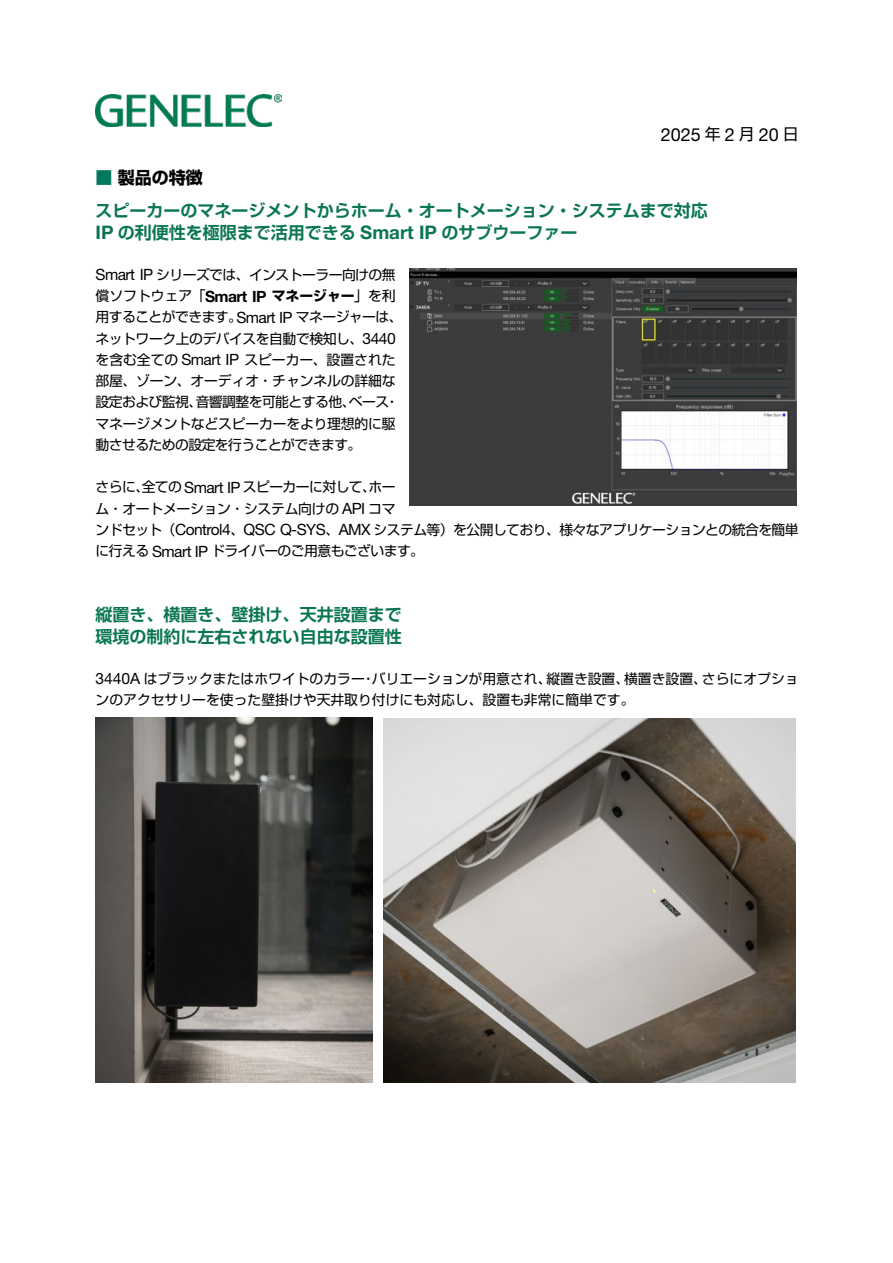
<style>
.page{position:relative;width:893px;height:1263px;background:#fff}
.page>*{position:absolute;margin:0;border:0;box-sizing:border-box;transform-origin:0 0}
.t1{font:18px "Helvetica Neue LT Std";color:#000}
.t2{font:700 16.95px/21.3px "Shin Go Pro De";color:#0a7651}
.t3{font:700 16.95px "Shin Go Pro";color:#000}
.t4{font:15.9px "Shin Go Pro";color:#000}
.t5{font:15.6px "Helvetica Neue LT Std";letter-spacing:-.035em;color:#000}
.t6{font:700 15.6px "Helvetica Neue LT Std";letter-spacing:-.035em;color:#000}
.t7{font:13.8px/21.3px "Shin Go Pro";letter-spacing:-.04em;color:#000}
.t8{font:13.8px/21.3px "Shin Go Pro";letter-spacing:-.02em;color:#000}
.t9{font:13.8px "Shin Go Pro";color:#000}
.t10{font:700 13.8px "Shin Go Pro";color:#000}
.s1{font-family:"Shin M Go Pro";color:#00795c}
.s2{font-family:"Helvetica Neue LT Pro";font-size:18.75px}
.s3{font-weight:400}
.s4{font-family:"Helvetica Neue LT Std";font-size:15.6px}
.s5{font-family:"Shin Go Pro";font-size:13.8px}
</style>
<div class="page">
<img style="left:96px;top:95px;width:186px;height:32px">
<img style="left:96px;top:717px;width:277px;height:366px">
<img style="left:409px;top:268px;width:387px;height:237px">
<img style="left:383px;top:719px;width:412px;height:364px">
<p class="t3" style="left:96px;top:165px;width:109px"><span class="s1">■</span> 製品の特徴</p>
<p class="t4" style="left:705px;top:121px;width:17px">年</p>
<p class="t4" style="left:739px;top:121px;width:17px">月</p>
<p class="t4" style="left:783px;top:121px;width:17px">日</p>
<h1 class="t1" style="left:661px;top:123px;width:42px">2025</h1>
<h1 class="t1" style="left:725px;top:123px;width:12px">2</h1>
<h1 class="t1" style="left:759px;top:123px;width:22px">20</h1>
<p class="t2" style="left:96px;top:198px;width:614px">スピーカーのマネージメントからホーム・オートメーション・システムまで対応<br><span class="s2">IP</span> の利便性を極限まで活用できる <span class="s2">Smart IP</span> のサブウーファー</p>
<p class="t7" style="left:156px;top:262px;width:241px">シリーズでは、インストーラー向けの無</p>
<p class="t5" style="left:96px;top:265px;width:59px">Smart IP</p>
<p class="t10" style="left:272px;top:285px;width:125px">マネージャー<span class="s3">」を利</span></p>
<p class="t9" style="left:96px;top:284px;width:112px">償ソフトウェア「</p>
<p class="t6" style="left:205px;top:286px;width:63px">Smart IP</p>
<p class="t7" style="left:296px;top:305px;width:108px">マネージャーは、</p>
<p class="t7" style="left:96px;top:305px;width:148px">用することができます。</p>
<p class="t5" style="left:236px;top:308px;width:58px">Smart IP</p>
<p class="t8" style="left:244px;top:326px;width:153px;text-indent:-149px">ネットワーク上のデバイスを自動で検知し、<br>スピーカー、設置された</p>
<p class="t5" style="left:363px;top:329px;width:35px">3440</p>
<p class="t8" style="left:96px;top:347px;width:84px">を含む全ての</p>
<p class="t8" style="left:96px;top:369px;width:302px">部屋、ゾーン、オーディオ・チャンネルの詳細な</p>
<p class="t8" style="left:385px;top:390px;width:15px">・</p>
<p class="t5" style="left:181px;top:350px;width:59px">Smart IP</p>
<p class="t7" style="left:96px;top:390px;width:302px">設定および監視、<br>マネージメントなどスピーカーをより理想的に駆動させるための設定を行うことができます。</p>
<p class="t7" style="left:227px;top:475px;width:170px"><span class="s4">IP</span> スピーカーに対してホー</p>
<p class="t7" style="left:196px;top:390px;width:161px">音響調整を可能とする他、</p>
<p class="t8" style="left:349px;top:390px;width:42px">ベース</p>
<p class="t5" style="left:142px;top:478px;width:84px"><span class="s5">全ての</span> Smart</p>
<p class="t8" style="left:96px;top:475px;width:55px">さらに、</p>
<p class="t8" style="left:362px;top:475px;width:15px">、</p>
<p class="t8" style="left:96px;top:496px;width:245px">ム・オートメーション・システム向けの</p>
<p class="t5" style="left:342px;top:499px;width:25px">API</p>
<p class="t8" style="left:368px;top:496px;width:29px">コマ</p>
<p class="t8" style="left:96px;top:517px;width:82px">ンドセット（</p>
<p class="t5" style="left:175px;top:520px;width:49px">Control</p>
<p class="t8" style="left:222px;top:517px;width:23px">、<span class="s4">4</span></p>
<p class="t5" style="left:244px;top:520px;width:84px">QSC Q-SYS</p>
<p class="t8" style="left:325px;top:517px;width:15px">、</p>
<p class="t7" style="left:374px;top:517px;width:427px">システム等）を公開しており、様々なアプリケーションとの統合を簡単</p>
<p class="t5" style="left:339px;top:520px;width:33px">AMX</p>
<p class="t8" style="left:96px;top:539px;width:55px">に行える</p>
<p class="t5" style="left:152px;top:542px;width:58px">Smart IP</p>
<p class="t7" style="left:211px;top:539px;width:214px">ドライバーのご用意もございます。</p>
<p class="t2" style="left:96px;top:602px;width:308px">縦置き、横置き、壁掛け、天井設置まで環境の制約に左右されない自由な設置性</p>
<p class="t9" style="left:144px;top:667px;width:223px">はブラックまたはホワイトのカラー</p>
<p class="t9" style="left:372px;top:667px;width:181px">バリエーションが用意され、</p>
<p class="t9" style="left:702px;top:667px;width:98px">さらにオプショ</p>
<p class="t8" style="left:546px;top:666px;width:84px">縦置き設置、</p>
<p class="t8" style="left:624px;top:666px;width:84px">横置き設置、</p>
<p class="t5" style="left:96px;top:669px;width:46px">3440A</p>
<p class="t9" style="left:96px;top:688px;width:540px">ンのアクセサリーを使った壁掛けや天井取り付けにも対応し、設置も非常に簡単です。</p>
<p class="t8" style="left:361px;top:666px;width:15px">・</p>
</div>
